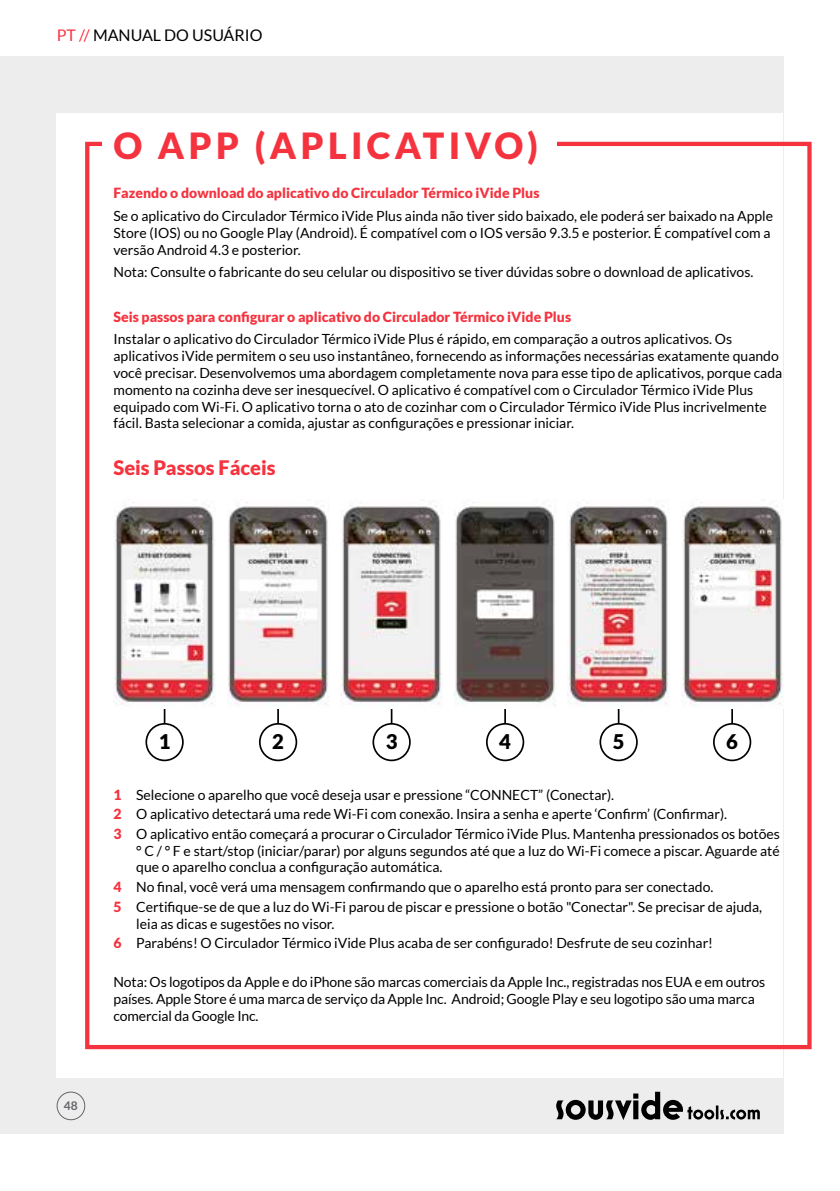
<style>
.page{position:relative;width:840px;height:1191px;background:#fff}
.page>*{position:absolute;margin:0;border:0;box-sizing:border-box;transform-origin:0 0}
.t1{font:900 36px "Lato";letter-spacing:.12em;color:#f5333f}
.t2{font:900 20.2px "Lato";color:#000}
.t3{font:900 20px "Lato";color:#f5333f}
.t4{font:16px "Lato";color:#000}
.t5{font:14px/16.8px "Lato";color:#000}
.t6{font:900 14px "Lato";color:#f5333f}
.t7{font:700 12px "Lato";color:#64666a}
.s1{color:#f5333f}
.s2{font-weight:900;color:#f5333f}
</style>
<div class="page">
<div style="left:0;top:57px;width:782px;height:1077px;background:#ededed"></div>
<div style="left:57px;top:113px;width:725px;height:964px;background:#fff"></div>
<div style="left:85px;top:142px;width:726px;height:907px;border:4px solid #f5333f"></div>
<svg style="left:556px;top:1091px;width:203px;height:29px"></svg>
<div style="left:57px;top:1091px;width:28px;height:29px;border:1px solid #64666a;border-radius:50%"></div>
<div style="left:102px;top:130px;width:454px;height:37px;background:#fff"></div>
<hr style="left:164px;top:692px;width:1px;height:33px;background:#000">
<hr style="left:277px;top:692px;width:2px;height:33px;background:#000">
<hr style="left:390px;top:692px;width:2px;height:33px;background:#000">
<hr style="left:504px;top:692px;width:1px;height:33px;background:#000">
<hr style="left:617px;top:692px;width:2px;height:33px;background:#000">
<hr style="left:730px;top:692px;width:2px;height:33px;background:#000">
<div style="left:145px;top:723px;width:39px;height:38px;border:2px solid #000;border-radius:50%"></div>
<div style="left:259px;top:723px;width:38px;height:38px;border:2px solid #000;border-radius:50%"></div>
<div style="left:372px;top:723px;width:38px;height:38px;border:2px solid #000;border-radius:50%"></div>
<div style="left:485px;top:723px;width:39px;height:38px;border:2px solid #000;border-radius:50%"></div>
<div style="left:599px;top:723px;width:38px;height:38px;border:2px solid #000;border-radius:50%"></div>
<div style="left:712px;top:723px;width:38px;height:38px;border:2px solid #000;border-radius:50%"></div>
<img style="left:113px;top:502px;width:102px;height:207px">
<img style="left:227px;top:502px;width:102px;height:207px">
<img style="left:340px;top:502px;width:102px;height:207px">
<img style="left:454px;top:502px;width:102px;height:207px">
<img style="left:567px;top:502px;width:102px;height:207px">
<img style="left:681px;top:502px;width:101px;height:207px">
<p class="t4" style="left:57px;top:27px;width:207px"><span class="s1">PT //</span> MANUAL DO USUÁRIO</p>
<h1 class="t1" style="left:113px;top:125px;width:425px">O APP (APLICATIVO)</h1>
<p class="t6" style="left:113px;top:185px;width:427px">Fazendo o download do aplicativo do Circulador Térmico iVide Plus</p>
<p class="t5" style="left:113px;top:207px;width:660px">Se o aplicativo do Circulador Térmico iVide Plus ainda não tiver sido baixado, ele poderá ser baixado na Apple<br>Store (IOS) ou no Google Play (Android). É compatível com o IOS versão 9.3.5 e posterior. É compatível com a versão Android 4.3 e posterior.</p>
<p class="t5" style="left:113px;top:263px;width:641px">Nota: Consulte o fabricante do seu celular ou dispositivo se tiver dúvidas sobre o download de aplicativos.</p>
<p class="t6" style="left:113px;top:309px;width:459px">Seis passos para configurar o aplicativo do Circulador Térmico iVide Plus</p>
<p class="t5" style="left:113px;top:331px;width:670px">Instalar o aplicativo do Circulador Térmico iVide Plus é rápido, em comparação a outros aplicativos. Os aplicativos iVide permitem o seu uso instantâneo, fornecendo as informações necessárias exatamente quando você precisar. Desenvolvemos uma abordagem completamente nova para esse tipo de aplicativos, porque cada momento na cozinha deve ser inesquecível. O aplicativo é compatível com o Circulador Térmico iVide Plus equipado com Wi-Fi. O aplicativo torna o ato de cozinhar com o Circulador Térmico iVide Plus incrivelmente fácil. Basta selecionar a comida, ajustar as configurações e pressionar iniciar.</p>
<h3 class="t3" style="left:113px;top:456px;width:163px">Seis Passos Fáceis</h3>
<h2 class="t2" style="left:159px;top:729px;width:13px">1</h2>
<h2 class="t2" style="left:272px;top:729px;width:13px">2</h2>
<h2 class="t2" style="left:385px;top:729px;width:13px">3</h2>
<h2 class="t2" style="left:499px;top:729px;width:13px">4</h2>
<h2 class="t2" style="left:612px;top:729px;width:13px">5</h2>
<h2 class="t2" style="left:726px;top:729px;width:13px">6</h2>
<p class="t7" style="left:64px;top:1098px;width:15px">48</p>
<p class="t5" style="left:113px;top:784px;width:667px;line-height:19.6px"><span class="s2">1</span> Selecione o aparelho que você deseja usar e pressione “CONNECT” (Conectar).<br><span class="s2">2</span> O aplicativo detectará uma rede Wi-Fi com conexão. Insira a senha e aperte ‘Confirm’ (Confirmar).<br><span class="s2">3</span> O aplicativo então começará a procurar o Circulador Térmico iVide Plus. Mantenha pressionados os botões</p>
<p class="t5" style="left:136px;top:842px;width:644px">° C / ° F e start/stop (iniciar/parar) por alguns segundos até que a luz do Wi-Fi comece a piscar. Aguarde até que o aparelho conclua a configuração automática.</p>
<p class="t5" style="left:113px;top:877px;width:649px;line-height:19.6px"><span class="s2">4</span> No final, você verá uma mensagem confirmando que o aparelho está pronto para ser conectado.<br><span class="s2">5</span> Certifique-se de que a luz do Wi-Fi parou de piscar e pressione o botão "Conectar". Se precisar de ajuda,</p>
<p class="t5" style="left:113px;top:913px;width:600px;line-height:19.6px;text-indent:23px">leia as dicas e sugestões no visor.<br><span class="s2">6</span> Parabéns! O Circulador Térmico iVide Plus acaba de ser configurado! Desfrute de seu cozinhar!</p>
<p class="t5" style="left:113px;top:974px;width:653px">Nota: Os logotipos da Apple e do iPhone são marcas comerciais da Apple Inc., registradas nos EUA e em outros países. Apple Store é uma marca de serviço da Apple Inc. Android; Google Play e seu logotipo são uma marca comercial da Google Inc.</p>
</div>
